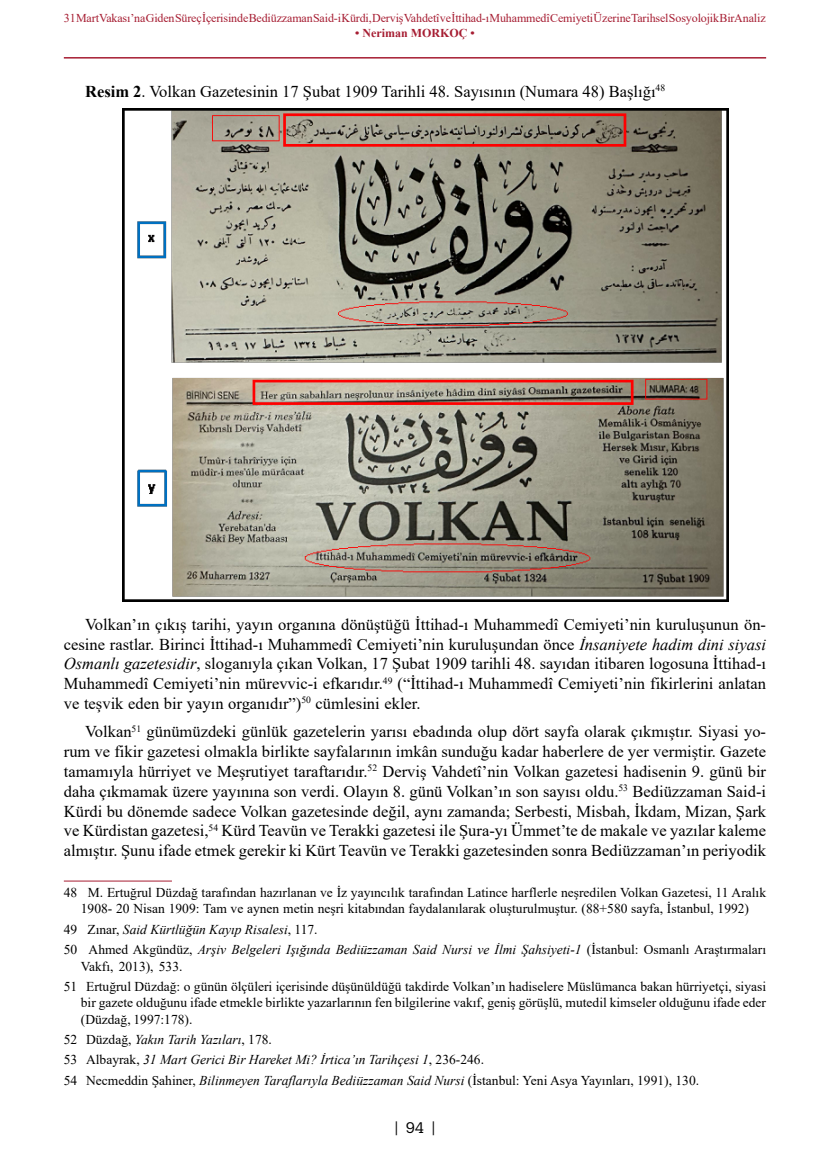
<style>
.page{position:relative;width:830px;height:1170px;background:#fff}
.page>*{position:absolute;margin:0;border:0;box-sizing:border-box;transform-origin:0 0}
.Pragraf{font:16.5px/19.8px "Times New Roman";color:#000;text-align:justify}
.t1{font:15px "Produkt";color:#000}
.Dipnot{font:13.5px/16.2px "Times New Roman";color:#000;text-align:center}
.Dipnot-2{font:italic 13.5px "Times New Roman";color:#000}
.t2{font:12px "Times New Roman";letter-spacing:-.01em;color:#a61d32}
.t3{font:700 12px "Times New Roman";color:#a61d32}
.s1{font-weight:700}
.s2{font-style:italic}
.s3{font-style:normal}
</style>
<div class="page">
<hr style="left:64px;top:57px;width:701px;height:2px;background:#a61d32">
<img style="left:123px;top:108px;width:605px;height:493px">
<hr style="left:64px;top:880px;width:108px;height:1px;background:#a61d32">
<p class="t2" style="left:64px;top:10px;width:703px">31 Mart Vakası’na Giden Süreç İçerisinde Bediüzzaman Said-i Kürdi, Derviş Vahdetî ve İttihad-ı Muhammedî Cemiyeti Üzerine Tarihsel Sosyolojik Bir Analiz</p>
<p class="t3" style="left:355px;top:24px;width:121px">• Neriman MORKOÇ •</p>
<p class="Pragraf" style="left:85px;top:81px;width:581px"><span class="s1">Resim 2</span>. Volkan Gazetesinin 17 Şubat 1909 Tarihli 48. Sayısının (Numara 48) Başlığı<sup>48</sup></p>
<p class="Pragraf" style="left:64px;top:613px;width:703px;text-indent:21px">Volkan’ın çıkış tarihi, yayın organına dönüştüğü İttihad-ı Muhammedî Cemiyeti’nin kuruluşunun ön&shy;cesine rastlar. Birinci İttihad-ı Muhammedî Cemiyeti’nin kuruluşundan önce <span class="s2">İnsaniyete hadim dini siyasi Osmanlı gazetesidir</span>, sloganıyla çıkan Volkan, 17 Şubat 1909 tarihli 48. sayıdan itibaren logosuna İttihad-ı Muhammedî Cemiyeti’nin mürevvic-i efkarıdır.<sup>49</sup> (“İttihad-ı Muhammedî Cemiyeti’nin fikirlerini anlatan ve teşvik eden bir yayın organıdır”)<sup>50</sup> cümlesini ekler.</p>
<p class="Pragraf" style="left:64px;top:721px;width:703px;text-indent:21px">Volkan<sup>51</sup> günümüzdeki günlük gazetelerin yarısı ebadında olup dört sayfa olarak çıkmıştır. Siyasi yo&shy;rum ve fikir gazetesi olmakla birlikte sayfalarının imkân sunduğu kadar haberlere de yer vermiştir. Gazete tamamıyla hürriyet ve Meşrutiyet taraftarıdır.<sup>52</sup> Derviş Vahdetî’nin Volkan gazetesi hadisenin 9. günü bir daha çıkmamak üzere yayınına son verdi. Olayın 8. günü Volkan’ın son sayısı oldu.<sup>53</sup> Bediüzzaman Said-i Kürdi bu dönemde sadece Volkan gazetesinde değil, aynı zamanda; Serbesti, Misbah, İkdam, Mizan, Şark ve Kürdistan gazetesi,<sup>54</sup> Kürd Teavün ve Terakki gazetesi ile Şura-yı Ümmet’te de makale ve yazılar kaleme almıştır. Şunu ifade etmek gerekir ki Kürt Teavün ve Terakki gazetesinden sonra Bediüzzaman’ın periyodik</p>
<p class="Dipnot" style="left:64px;top:884px;width:703px">48 M. Ertuğrul Düzdağ tarafından hazırlanan ve İz yayıncılık tarafından Latince harflerle neşredilen Volkan Gazetesi, 11 Aralık<br>1908- 20 Nisan 1909: Tam ve aynen metin neşri kitabından faydalanılarak oluşturulmuştur. (88+580 sayfa, İstanbul, 1992)</p>
<p class="Dipnot-2" style="left:64px;top:920px;width:255px"><span class="s3">49 Zınar,</span> Said Kürtlüğün Kayıp Risalesi<span class="s3">, 117.</span></p>
<p class="Dipnot" style="left:81px;top:941px;width:686px;text-align:left;text-indent:-17px">50 Ahmed Akgündüz, <span class="s2">Arşiv Belgeleri Işığında Bediüzzaman Said Nursi ve İlmi Şahsiyeti-1</span> (İstanbul: Osmanlı Araştırmaları<br>Vakfı, 2013), 533.</p>
<p class="Dipnot" style="left:81px;top:977px;width:686px;text-align:justify;text-indent:-17px">51 Ertuğrul Düzdağ: o günün ölçüleri içerisinde düşünüldüğü takdirde Volkan’ın hadiselere Müslümanca bakan hürriyetçi, siyasi bir gazete olduğunu ifade etmekle birlikte yazarlarının fen bilgilerine vakıf, geniş görüşlü, mutedil kimseler olduğunu ifade eder (Düzdağ, 1997:178).</p>
<p class="Dipnot-2" style="left:64px;top:1030px;width:209px"><span class="s3">52 Düzdağ,</span> Yakın Tarih Yazıları<span class="s3">, 178.</span></p>
<p class="Dipnot-2" style="left:64px;top:1050px;width:421px"><span class="s3">53 Albayrak,</span> 31 Mart Gerici Bir Hareket Mi? İrtica’ın Tarihçesi 1<span class="s3">, 236-246.</span></p>
<p class="Dipnot" style="left:64px;top:1071px;width:636px">54 Necmeddin Şahiner, <span class="s2">Bilinmeyen Taraflarıyla Bediüzzaman Said Nursi</span> (İstanbul: Yeni Asya Yayınları, 1991), 130.</p>
<p class="t1" style="left:394px;top:1117px;width:42px">| 94 |</p>
</div>
